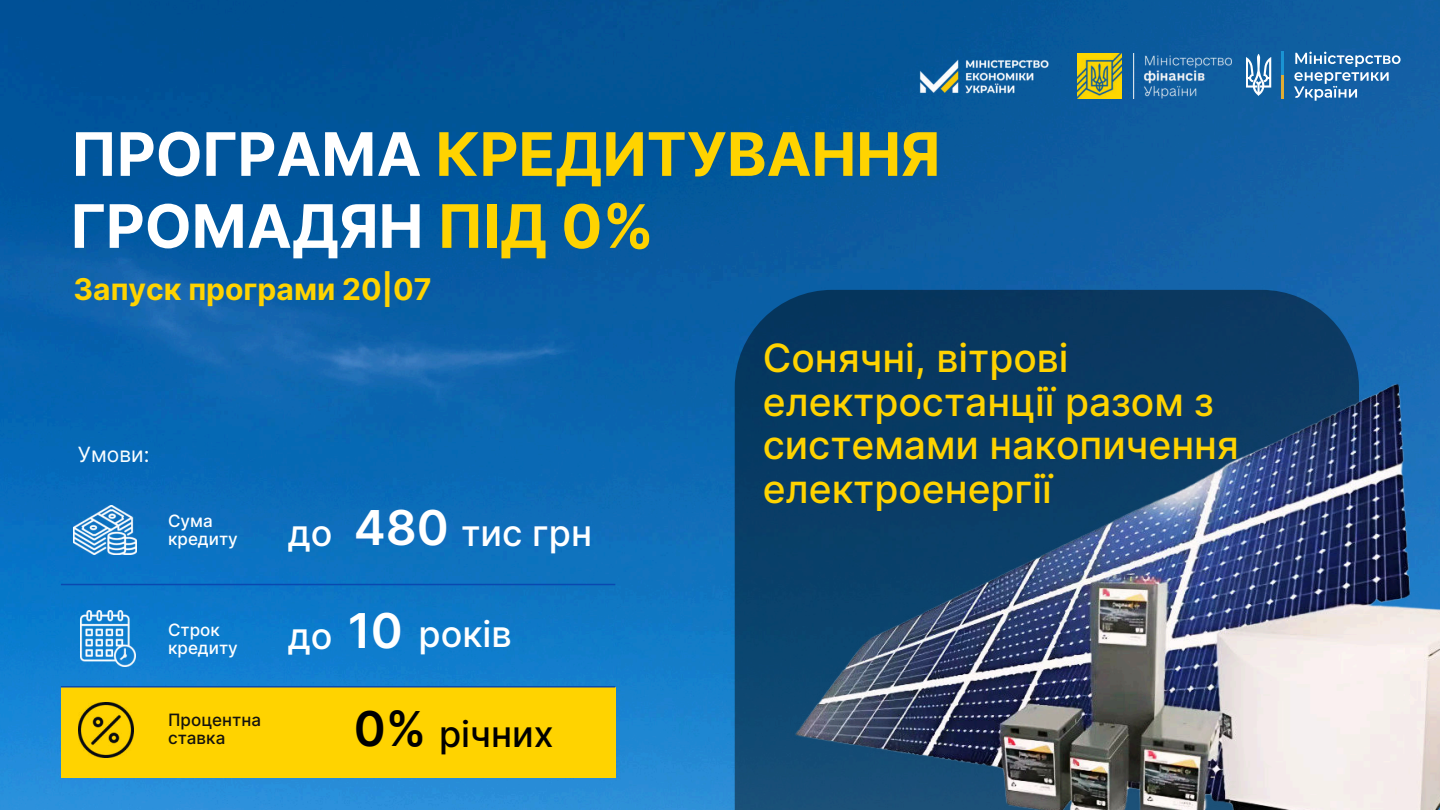
<style>
.page{position:relative;width:1440px;height:810px;background:#fff}
.page>*{position:absolute;margin:0;border:0;box-sizing:border-box;transform-origin:0 0}
.t1{font:700 60px/72px "Inter";color:#ffd300}
.t2{font:500 39px/43.5px "Inter";color:#ffd300}
.t3{font:500 36px "Inter";color:#fff}
.t4{font:500 36px "Inter";color:#000}
.t5{font:700 30px "Inter";color:#ffd300}
.t6{font:21px "Inter";color:#fafeff}
.t7{font:500 17px/18px "Inter";color:#fff}
.t8{font:500 17px/18px "Inter";color:#13120e}
.s1{color:#fff}
.s2{font-weight:600;font-size:48.1px}
</style>
<div class="page">
<img style="left:0;top:0;width:1440px;height:810px">
<svg style="left:735px;top:290px;width:624px;height:18px;background:#0a3e6c"></svg>
<img style="left:74px;top:505px;width:62px;height:50px">
<img style="left:80px;top:610px;width:56px;height:56px">
<div style="left:61px;top:687px;width:554px;height:90px;background:#ffd300"></div>
<img style="left:78px;top:702px;width:56px;height:56px">
<hr style="left:61px;top:584px;width:554px;height:1px;background:#0a49b0">
<hr style="left:61px;top:686px;width:554px;height:2px;background:#0a49b0">
<img style="left:698px;top:308px;width:742px;height:502px">
<img style="left:903px;top:48px;width:161px;height:59px">
<img style="left:1078px;top:54px;width:44px;height:44px">
<img style="left:1133px;top:54px;width:98px;height:44px">
<svg style="left:1246px;top:54px;width:25px;height:42px"></svg>
<hr style="left:1281px;top:51px;width:3px;height:48px;background:#1a93d2">
<hr style="left:1281px;top:76px;width:3px;height:22px;background:#dfac34">
<svg style="left:1294px;top:52px;width:107px;height:49px;background:#4380b6"></svg>
<h1 class="t1" style="left:71px;top:119px;width:871px"><span class="s1">ПРОГРАМА</span> КРЕДИТУВАННЯ<br><span class="s1">ГРОМАДЯН</span> ПІД 0%</h1>
<p class="t5" style="left:73px;top:267px;width:360px">Запуск програми 20|07</p>
<p class="t6" style="left:78px;top:439px;width:73px">Умови:</p>
<p class="t7" style="left:168px;top:512px;width:71px">Сума кредиту</p>
<p class="t7" style="left:168px;top:620px;width:71px">Строк кредиту</p>
<p class="t8" style="left:168px;top:711px;width:94px">Процентна ставка</p>
<p class="t3" style="left:288px;top:507px;width:46px">до</p>
<p class="t3" style="left:354px;top:507px;width:240px"><span class="s2">480</span> тис грн</p>
<p class="t3" style="left:288px;top:610px;width:117px">до <span class="s2">10</span></p>
<p class="t3" style="left:419px;top:608px;width:95px">років</p>
<p class="t4" style="left:354px;top:708px;width:202px"><span class="s2">0%</span> річних</p>
<p class="t2" style="left:763px;top:335px;width:478px">Сонячні, вітрові електростанції разом з системами накопичення електроенергії</p>
</div>
